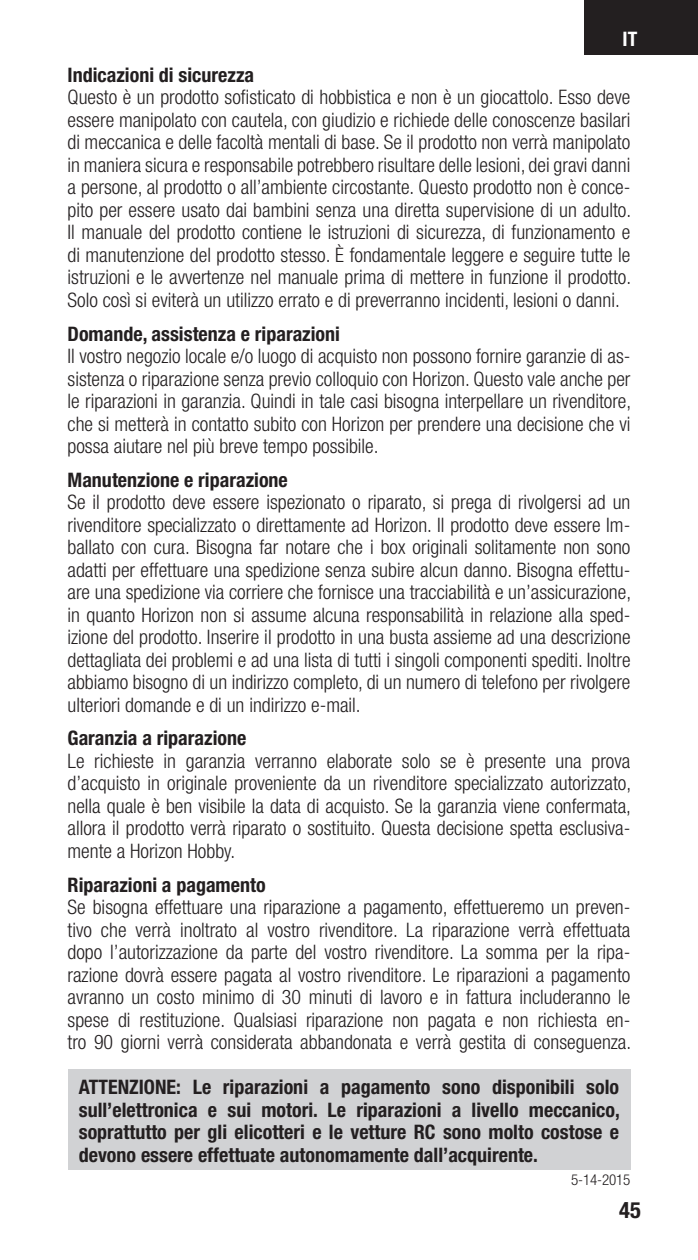
<style>
.page{position:relative;width:698px;height:1260px;background:#fff}
.page>*{position:absolute;margin:0;border:0;box-sizing:border-box;transform-origin:0 0}
.t1{font:700 condensed 22.5px "Helvetica Neue LT Std";color:#231f20}
.t2{font:300 condensed 20px/22.5px "Helvetica Neue LT Std";color:#231f20;text-align:justify}
.t3{font:700 condensed 20px/22.5px "Helvetica Neue LT Std";color:#231f20;text-align:justify}
.t4{font:700 condensed 20px "Helvetica Neue LT Std";color:#fff}
.t5{font:300 condensed 15px "Helvetica Neue LT Std";letter-spacing:-.01em;color:#231f20}
</style>
<div class="page">
<div style="left:584px;top:0;width:114px;height:55px;background:#231f20"></div>
<div style="left:68px;top:1069px;width:562px;height:101px;background:#d1d2d4"></div>
<p class="t4" style="left:622px;top:27px;width:16px">IT</p>
<p class="t3" style="left:68px;top:63px;width:188px">Indicazioni di sicurezza</p>
<p class="t2" style="left:68px;top:86px;width:565px">Questo è un prodotto sofisticato di hobbistica e non è un giocattolo. Esso deve essere manipolato con cautela, con giudizio e richiede delle conoscenze basilari di meccanica e delle facoltà mentali di base. Se il prodotto non verrà manipolato in maniera sicura e responsabile potrebbero risultare delle lesioni, dei gravi danni a persone, al prodotto o all’ambiente circostante. Questo prodotto non è conce&shy;pito per essere usato dai bambini senza una diretta supervisione di un adulto.<br>Il manuale del prodotto contiene le istruzioni di sicurezza, di funzionamento e di manutenzione del prodotto stesso. È fondamentale leggere e seguire tutte le istruzioni e le avvertenze nel manuale prima di mettere in funzione il prodotto.<br>Solo così si eviterà un utilizzo errato e di preverranno incidenti, lesioni o danni.</p>
<p class="t3" style="left:68px;top:322px;width:274px">Domande, assistenza e riparazioni</p>
<p class="t2" style="left:68px;top:345px;width:565px">Il vostro negozio locale e/o luogo di acquisto non possono fornire garanzie di as&shy;sistenza o riparazione senza previo colloquio con Horizon. Questo vale anche per le riparazioni in garanzia. Quindi in tale casi bisogna interpellare un rivenditore, che si metterà in contatto subito con Horizon per prendere una decisione che vi possa aiutare nel più breve tempo possibile.</p>
<p class="t3" style="left:68px;top:468px;width:222px">Manutenzione e riparazione</p>
<p class="t2" style="left:68px;top:491px;width:565px">Se il prodotto deve essere ispezionato o riparato, si prega di rivolgersi ad un rivenditore specializzato o direttamente ad Horizon. Il prodotto deve essere Im&shy;ballato con cura. Bisogna far notare che i box originali solitamente non sono adatti per effettuare una spedizione senza subire alcun danno. Bisogna effettu&shy;are una spedizione via corriere che fornisce una tracciabilità e un’assicurazione, in quanto Horizon non si assume alcuna responsabilità in relazione alla sped&shy;izione del prodotto. Inserire il prodotto in una busta assieme ad una descrizione dettagliata dei problemi e ad una lista di tutti i singoli componenti spediti. Inoltre abbiamo bisogno di un indirizzo completo, di un numero di telefono per rivolgere ulteriori domande e di un indirizzo e-mail.</p>
<p class="t3" style="left:68px;top:727px;width:180px">Garanzia a riparazione</p>
<p class="t2" style="left:68px;top:750px;width:565px">Le richieste in garanzia verranno elaborate solo se è presente una prova d’acquisto in originale proveniente da un rivenditore specializzato autorizzato, nella quale è ben visibile la data di acquisto. Se la garanzia viene confermata, allora il prodotto verrà riparato o sostituito. Questa decisione spetta esclusiva&shy;mente a Horizon Hobby.</p>
<p class="t3" style="left:68px;top:873px;width:199px">Riparazioni a pagamento</p>
<p class="t2" style="left:68px;top:896px;width:565px">Se bisogna effettuare una riparazione a pagamento, effettueremo un preven&shy;tivo che verrà inoltrato al vostro rivenditore. La riparazione verrà effettuata dopo l’autorizzazione da parte del vostro rivenditore. La somma per la ripa&shy;razione dovrà essere pagata al vostro rivenditore. Le riparazioni a pagamento avranno un costo minimo di 30 minuti di lavoro e in fattura includeranno le spese di restituzione. Qualsiasi riparazione non pagata e non richiesta en&shy;tro 90 giorni verrà considerata abbandonata e verrà gestita di conseguenza.</p>
<p class="t3" style="left:79px;top:1076px;width:542px">ATTENZIONE: Le riparazioni a pagamento sono disponibili solo sull’elettronica e sui motori. Le riparazioni a livello meccanico, soprattutto per gli elicotteri e le vetture RC sono molto costose e devono essere effettuate autonomamente dall’acquirente.</p>
<p class="t5" style="left:571px;top:1171px;width:61px">5-14-2015</p>
<p class="t1" style="left:619px;top:1196px;width:23px">45</p>
</div>
